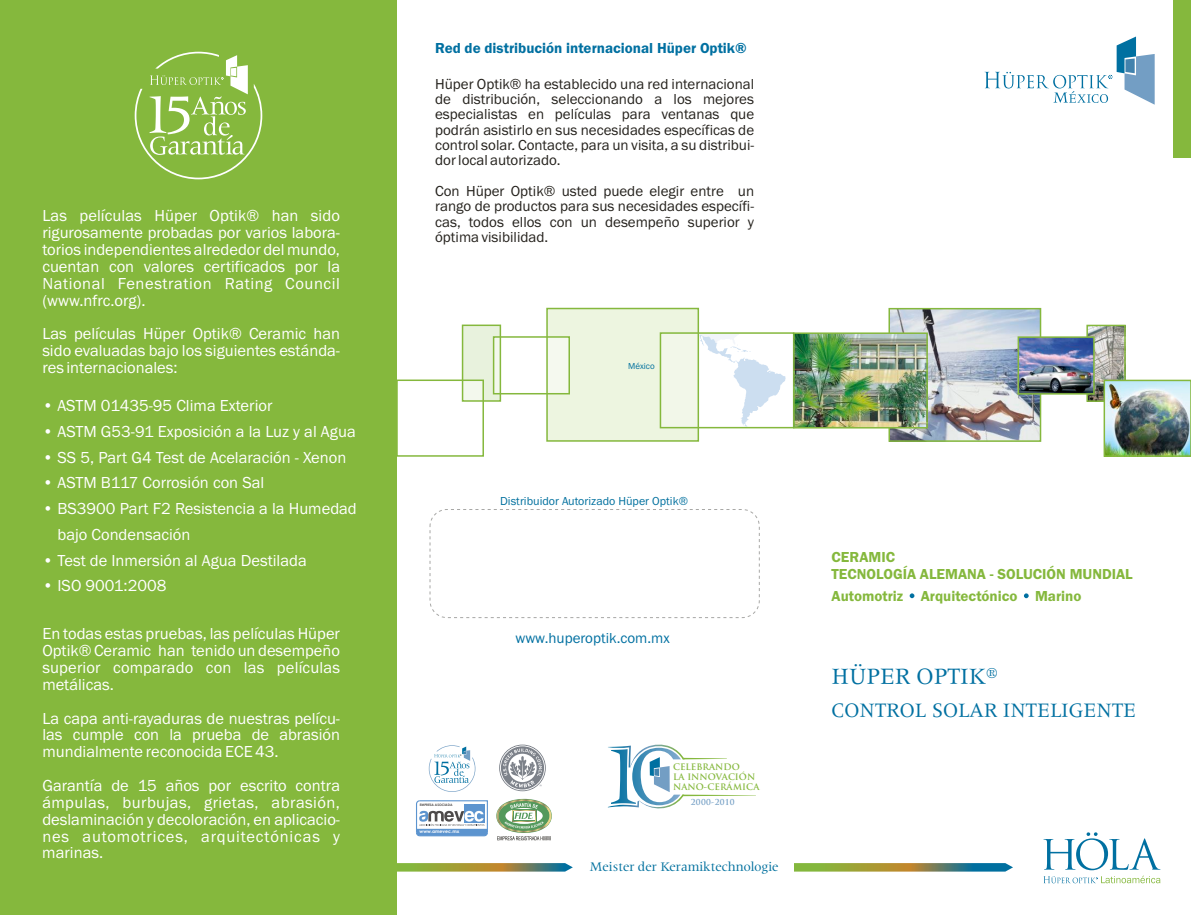
<style>
.page{position:relative;width:1191px;height:915px;background:#fff}
.page>*{position:absolute;margin:0;border:0;box-sizing:border-box;transform-origin:0 0}
.t1{font:24px "Latin 725 BT";color:#0070a1}
.t2{font:21px "Latin 725 BT";color:#0070a1}
.t3{font:16.5px/16.8px "Franklin Gothic";color:#fff;text-align:justify}
.t4{font:15px/15.3px "Franklin Gothic";color:#24211c;text-align:justify}
.t5{font:600 15px/17px "Franklin Gothic";color:#85b83d}
.t6{font:600 15px "Franklin Gothic";color:#0070a1}
.t7{font:15px "Franklin Gothic";color:#0070a1}
.t8{font:13.5px "Latin 725 BT";color:#00709e}
.t9{font:12px "Franklin Gothic";color:#00709e}
.t10{font:9px "Franklin Gothic";color:#00709e}
.t11{font:700 8.7px/9.9px "Trajan Pro";color:#85b83d}
.t12{font:700 7.95px "Trajan Pro";letter-spacing:.03em;color:#739ec4}
.t13{font:700 4.65px "Century Gothic";color:#fff}
.t14{font:700 3.3px "Century Gothic";color:#4d4a4a}
</style>
<div class="page">
<div style="left:0;top:0;width:397px;height:914px;background:#85b83d"></div>
<div style="left:462px;top:325px;width:38px;height:76px;background:#e8f2dd"></div>
<div style="left:547px;top:308px;width:151px;height:133px;background:#edf5e0"></div>
<div style="left:660px;top:333px;width:134px;height:94px;background:#fff;opacity:.3"></div>
<div style="left:397px;top:380px;width:86px;height:76px;background:#fff"></div>
<div style="left:493px;top:337px;width:76px;height:56px;background:#fff;opacity:.5"></div>
<div style="left:493px;top:336px;width:77px;height:58px;border:2px solid #85b83d"></div>
<div style="left:546px;top:307px;width:153px;height:134px;border:2px solid #85b83d"></div>
<div style="left:462px;top:324px;width:39px;height:77px;border:1px solid #85b83d"></div>
<div style="left:396px;top:379px;width:88px;height:77px;border:1px solid #85b83d"></div>
<svg style="left:698px;top:335px;width:87px;height:90px"></svg>
<div style="left:659px;top:332px;width:135px;height:96px;border:2px solid #85b83d"></div>
<svg style="left:794px;top:863px;width:219px;height:8px;background:#75915a"></svg>
<svg style="left:397px;top:863px;width:176px;height:8px"></svg>
<div style="left:429px;top:509px;width:330px;height:108px;border:1px dashed #a8a8a6;border-radius:17px"></div>
<img style="left:1088px;top:326px;width:35px;height:74px">
<img style="left:891px;top:311px;width:147px;height:127px">
<div style="left:1174px;top:0;width:17px;height:157px;background:#85b83d"></div>
<div style="left:888px;top:308px;width:153px;height:133px;border:2px solid #85b83d"></div>
<div style="left:1086px;top:324px;width:39px;height:78px;border:1px solid #85b83d"></div>
<img style="left:1020px;top:339px;width:71px;height:52px">
<div style="left:1017px;top:336px;width:77px;height:58px;border:2px solid #85b83d"></div>
<img style="left:1105px;top:381px;width:84px;height:73px">
<div style="left:1103px;top:379px;width:88px;height:77px;border:1px solid #85b83d"></div>
<img style="left:796px;top:335px;width:129px;height:90px">
<div style="left:793px;top:332px;width:135px;height:96px;border:2px solid #85b83d"></div>
<svg style="left:1043px;top:832px;width:116px;height:37px"></svg>
<svg style="left:1043px;top:875px;width:117px;height:8px"></svg>
<svg style="left:984px;top:37px;width:170px;height:68px"></svg>
<svg style="left:909px;top:593px;width:5px;height:5px"></svg>
<svg style="left:1024px;top:593px;width:4px;height:5px"></svg>
<svg style="left:135px;top:52px;width:127px;height:127px"></svg>
<svg style="left:608px;top:744px;width:148px;height:65px"></svg>
<svg style="left:499px;top:744px;width:47px;height:47px"></svg>
<svg style="left:496px;top:798px;width:56px;height:42px"></svg>
<svg style="left:429px;top:745px;width:46px;height:46px"></svg>
<svg style="left:416px;top:800px;width:72px;height:36px"></svg>
<p class="t3" style="left:42px;top:208px;width:299px">Las películas Hüper Optik® han sido rigurosamente probadas por varios labora&shy;torios independientes alrededor del mundo, cuentan con valores certificados por la National Fenestration Rating Council (www.nfrc.org).</p>
<p class="t3" style="left:42px;top:326px;width:299px">Las películas Hüper Optik® Ceramic han sido evaluadas bajo los siguientes estánda&shy;res internacionales:</p>
<p class="t3" style="left:42px;top:398px;width:232px">• ASTM 01435-95 Clima Exterior</p>
<p class="t3" style="left:42px;top:424px;width:315px">• ASTM G53-91 Exposición a la Luz y al Agua</p>
<p class="t3" style="left:42px;top:450px;width:305px">• SS 5, Part G4 Test de Acelaración - Xenon</p>
<p class="t3" style="left:42px;top:475px;width:223px">• ASTM B117 Corrosión con Sal</p>
<p class="t3" style="left:57px;top:497px;width:301px;line-height:25.7px;text-indent:-15px">• BS3900 Part F2 Resistencia a la Humedad bajo Condensación</p>
<p class="t3" style="left:42px;top:553px;width:266px">• Test de Inmersión al Agua Destilada</p>
<p class="t3" style="left:42px;top:578px;width:126px">• ISO 9001:2008</p>
<p class="t3" style="left:42px;top:626px;width:299px">En todas estas pruebas, las películas Hüper Optik® Ceramic han tenido un desempeño superior comparado con las películas metálicas.</p>
<p class="t3" style="left:42px;top:710px;width:299px">La capa anti-rayaduras de nuestras pelícu&shy;las cumple con la prueba de abrasión mundialmente reconocida ECE 43.</p>
<p class="t3" style="left:42px;top:778px;width:299px">Garantía de 15 años por escrito contra ámpulas, burbujas, grietas, abrasión, deslaminación y decoloración, en aplicacio&shy;nes automotrices, arquitectónicas y marinas.</p>
<p class="t6" style="left:435px;top:43px;width:313px">Red de distribución internacional Hüper Optik®</p>
<p class="t4" style="left:435px;top:77px;width:320px">Hüper Optik® ha establecido una red internacional de distribución, seleccionando a los mejores especialistas en películas para ventanas que podrán asistirlo en sus necesidades específicas de control solar. Contacte, para un visita, a su distribui&shy;dor local autorizado.</p>
<p class="t4" style="left:435px;top:184px;width:320px">Con Hüper Optik® usted puede elegir entre un rango de productos para sus necesidades específi&shy;cas, todos ellos con un desempeño superior y óptima visibilidad.</p>
<p class="t10" style="left:628px;top:362px;width:28px">México</p>
<p class="t9" style="left:500px;top:496px;width:189px">Distribuidor Autorizado Hüper Optik®</p>
<p class="t7" style="left:515px;top:632px;width:156px">www.huperoptik.com.mx</p>
<p class="t11" style="left:673px;top:763px;width:88px">CELEBRANDO<br>LA INNOVACIÓN<br>NANO-CERÁMICA</p>
<p class="t14" style="left:420px;top:803px;width:34px">EMPRESA ASOCIADA</p>
<p class="t12" style="left:691px;top:798px;width:45px">2000-2010</p>
<p class="t13" style="left:419px;top:829px;width:41px">www.amevec.mx</p>
<p class="t8" style="left:590px;top:860px;width:190px">Meister der Keramiktechnologie</p>
<p class="t5" style="left:831px;top:550px;width:303px">CERAMIC<br>TECNOLOGÍA ALEMANA - SOLUCIÓN MUNDIAL</p>
<p class="t5" style="left:831px;top:588px;width:251px">Automotriz Arquitectónico Marino</p>
<h1 class="t1" style="left:831px;top:665px;width:168px">HÜPER OPTIK<sup>®</sup></h1>
<p class="t2" style="left:831px;top:701px;width:306px">CONTROL SOLAR INTELIGENTE</p>
</div>
